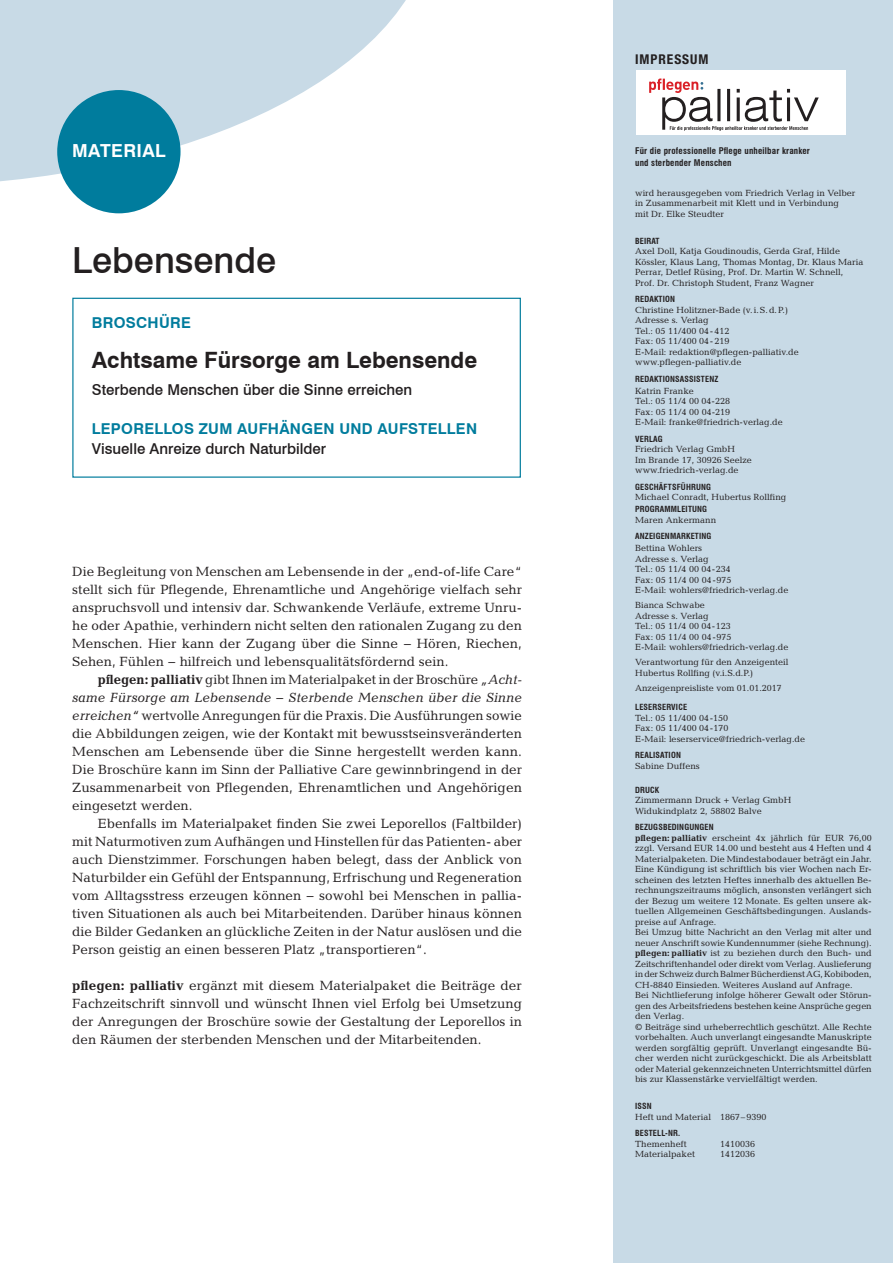
<style>
.page{position:relative;width:893px;height:1263px;background:#fff}
.page>*{position:absolute;margin:0;border:0;box-sizing:border-box;transform-origin:0 0}
.t1{font:500 36px "Swiss 721 BT";color:#231f20}
.t2{font:700 22.5px "Swiss 721 BT";color:#231f20}
.t3{font:700 18px "Swiss 721 BT";letter-spacing:.02em;color:#fff}
.t4{font:500 15px "Swiss 721 BT";color:#231f20}
.t5{font:700 15px "Swiss 721 BT";letter-spacing:.02em;color:#007c9d}
.t6{font:13.5px/18px "Candida Std";color:#231f20;text-align:justify}
.t7{font:700 condensed 13.5px "Helvetica Neue LT Std";letter-spacing:.07em;color:#231f20}
.t8{font:9px/10.5px "Candida Std";color:#231f20}
.t9{font:700 condensed 9px/12px "Swiss 721 BT";letter-spacing:.02em;color:#231f20}
.t10{font:700 condensed 8.25px "Swiss 721 BT";letter-spacing:.02em;color:#231f20}
.s1{font-weight:700}
.s2{font-style:italic}
</style>
<div class="page">
<svg style="left:0;top:0;width:406px;height:185px;fill:#c8dae6"></svg>
<div style="left:613px;top:0;width:280px;height:1263px;background:#c8dae6"></div>
<div style="left:72px;top:298px;width:449px;height:180px;border:1px solid #007c9d"></div>
<div style="left:57px;top:90px;width:124px;height:123px;background:#007c9d;border-radius:50%"></div>
<div style="left:636px;top:70px;width:209px;height:65px;background:#fff"></div>
<svg style="left:649px;top:78px;width:170px;height:53px"></svg>
<h3 class="t3" style="left:72px;top:140px;width:95px">MATERIAL</h3>
<h1 class="t1" style="left:72px;top:238px;width:206px">Lebensende</h1>
<h3 class="t5" style="left:92px;top:313px;width:101px">BROSCHÜRE</h3>
<h2 class="t2" style="left:92px;top:346px;width:387px">Achtsame Fürsorge am Lebensende</h2>
<h3 class="t4" style="left:92px;top:381px;width:322px">Sterbende Menschen über die Sinne erreichen</h3>
<h3 class="t5" style="left:92px;top:420px;width:387px">LEPORELLOS ZUM AUFHÄNGEN UND AUFSTELLEN</h3>
<h3 class="t4" style="left:92px;top:439px;width:236px">Visuelle Anreize durch Naturbilder</h3>
<p class="t6" style="left:72px;top:562px;width:451px">Die Begleitung von Menschen am Lebensende in der „end-of-life Care“ stellt sich für Pflegende, Ehrenamtliche und Angehörige vielfach sehr anspruchsvoll und intensiv dar. Schwankende Verläufe, extreme Unru&shy;he oder Apathie, verhindern nicht selten den rationalen Zugang zu den Menschen. Hier kann der Zugang über die Sinne − Hören, Riechen, Sehen, Fühlen − hilfreich und lebensqualitätsfördernd sein.</p>
<p class="t6" style="left:72px;top:670px;width:451px;text-indent:26px"><span class="s1">pflegen: palliativ</span> gibt Ihnen im Materialpaket in der Broschüre <span class="s2">„Acht&shy;same Fürsorge am Lebensende</span> − <span class="s2">Sterbende Menschen über die Sinne erreichen“</span> wertvolle Anregungen für die Praxis. Die Ausführungen sowie die Abbildungen zeigen, wie der Kontakt mit bewusstseinsveränderten Menschen am Lebensende über die Sinne hergestellt werden kann.<br>Die Broschüre kann im Sinn der Palliative Care gewinnbringend in der Zusammenarbeit von Pflegenden, Ehrenamtlichen und Angehörigen eingesetzt werden.</p>
<p class="t6" style="left:72px;top:814px;width:451px;text-indent:26px">Ebenfalls im Materialpaket finden Sie zwei Leporellos (Faltbilder) mit Naturmotiven zum Aufhängen und Hinstellen für das Patienten- aber auch Dienstzimmer. Forschungen haben belegt, dass der Anblick von Naturbilder ein Gefühl der Entspannung, Erfrischung und Regeneration vom Alltagsstress erzeugen können − sowohl bei Menschen in pallia&shy;tiven Situationen als auch bei Mitarbeitenden. Darüber hinaus können die Bilder Gedanken an glückliche Zeiten in der Natur auslösen und die Person geistig an einen besseren Platz „transportieren“.</p>
<p class="t6" style="left:72px;top:976px;width:451px"><span class="s1">pflegen: palliativ</span> ergänzt mit diesem Materialpaket die Beiträge der Fachzeitschrift sinnvoll und wünscht Ihnen viel Erfolg bei Umsetzung der Anregungen der Broschüre sowie der Gestaltung der Leporellos in den Räumen der sterbenden Menschen und der Mitarbeitenden.</p>
<h3 class="t7" style="left:635px;top:51px;width:75px">IMPRESSUM</h3>
<p class="t9" style="left:635px;top:144px;width:176px">Für die professionelle Pflege unheilbar kranker und sterbender Menschen</p>
<p class="t8" style="left:635px;top:187px;width:222px">wird herausgegeben vom Friedrich Verlag in Velber in Zusammenarbeit mit Klett und in Verbindung<br>mit Dr. Elke Steudter</p>
<p class="t10" style="left:635px;top:236px;width:26px">BEIRAT</p>
<p class="t8" style="left:635px;top:246px;width:230px">Axel Doll, Katja Goudinoudis, Gerda Graf, Hilde Kössler, Klaus Lang, Thomas Montag, Dr. Klaus Maria Perrar, Detlef Rüsing, Prof. Dr. Martin W. Schnell, Prof. Dr. Christoph Student, Franz Wagner</p>
<p class="t10" style="left:635px;top:294px;width:41px">REDAKTION</p>
<p class="t8" style="left:635px;top:304px;width:165px">Christine Holitzner-Bade (v. i. S. d. P.)<br>Adresse s. Verlag<br>Tel.: 05 11/400 04 - 412<br>Fax: 05 11/400 04 - 219<br>E-Mail: redaktion@pflegen-palliativ.de www.pflegen-palliativ.de</p>
<p class="t10" style="left:635px;top:374px;width:85px">REDAKTIONSASSISTENZ</p>
<p class="t8" style="left:635px;top:385px;width:149px">Katrin Franke<br>Tel.: 05 11/4 00 04-228<br>Fax: 05 11/4 00 04-219<br>E-Mail: franke@friedrich-verlag.de</p>
<p class="t10" style="left:635px;top:434px;width:29px">VERLAG</p>
<p class="t8" style="left:635px;top:444px;width:118px">Friedrich Verlag GmbH<br>Im Brande 17, 30926 Seelze www.friedrich-verlag.de</p>
<p class="t10" style="left:635px;top:482px;width:77px">GESCHÄFTSFÜHRUNG</p>
<p class="t8" style="left:635px;top:492px;width:153px">Michael Conradt, Hubertus Rollfing</p>
<p class="t10" style="left:635px;top:504px;width:74px">PROGRAMMLEITUNG</p>
<p class="t8" style="left:635px;top:514px;width:83px">Maren Ankermann</p>
<p class="t10" style="left:635px;top:531px;width:78px">ANZEIGENMARKETING</p>
<p class="t8" style="left:635px;top:543px;width:155px">Bettina Wohlers<br>Adresse s. Verlag<br>Tel.: 05 11/4 00 04 - 234<br>Fax: 05 11/4 00 04 - 975<br>E-Mail: wohlers@friedrich-verlag.de</p>
<p class="t8" style="left:635px;top:600px;width:155px">Bianca Schwabe<br>Adresse s. Verlag<br>Tel.: 05 11/4 00 04 - 123<br>Fax: 05 11/4 00 04 - 975<br>E-Mail: wohlers@friedrich-verlag.de</p>
<p class="t8" style="left:635px;top:657px;width:155px">Verantwortung für den Anzeigenteil<br>Hubertus Rollfing (v.i.S.d.P.)</p>
<p class="t8" style="left:635px;top:682px;width:148px">Anzeigenpreisliste vom 01.01.2017</p>
<p class="t10" style="left:635px;top:702px;width:53px">LESERSERVICE</p>
<p class="t8" style="left:635px;top:712px;width:171px">Tel.: 05 11/400 04 -150<br>Fax: 05 11/400 04 -170<br>E-Mail: leserservice@friedrich-verlag.de</p>
<p class="t10" style="left:635px;top:750px;width:47px">REALISATION</p>
<p class="t8" style="left:635px;top:760px;width:66px">Sabine Duffens</p>
<p class="t10" style="left:635px;top:785px;width:26px">DRUCK</p>
<p class="t8" style="left:635px;top:795px;width:158px">Zimmermann Druck + Verlag GmbH<br>Widukindplatz 2, 58802 Balve</p>
<p class="t10" style="left:635px;top:822px;width:80px">BEZUGSBEDINGUNGEN</p>
<p class="t8" style="left:635px;top:832px;width:238px"><span class="s1">pflegen: palliativ</span> erscheint 4x jährlich für EUR 76,00 zzgl. Versand EUR 14.00 und besteht aus 4 Heften und 4<br>Materialpaketen. Die Mindestabodauer beträgt ein Jahr.<br>Eine Kündigung ist schriftlich bis vier Wochen nach Er&shy;scheinen des letzten Heftes innerhalb des aktuellen Be&shy;rechnungszeitraums möglich, ansonsten verlängert sich der Bezug um weitere 12 Monate. Es gelten unsere ak&shy;tuellen Allgemeinen Geschäftsbedingungen. Auslands&shy;preise auf Anfrage.<br>Bei Umzug bitte Nachricht an den Verlag mit alter und neuer Anschrift sowie Kundennummer (siehe Rechnung). <span class="s1">pflegen: palliativ</span> ist zu beziehen durch den Buch- und Zeitschriftenhandel oder direkt vom Verlag. Auslieferung in der Schweiz durch Balmer Bücherdienst AG, Kobiboden, CH-8840 Einsieden. Weiteres Ausland auf Anfrage.<br>Bei Nichtlieferung infolge höherer Gewalt oder Störun&shy;gen des Arbeitsfriedens bestehen keine Ansprüche gegen den Verlag.<br>© Beiträge sind urheberrechtlich geschützt. Alle Rechte vorbehalten. Auch unverlangt eingesandte Manuskripte werden sorgfältig geprüft. Unverlangt eingesandte Bü&shy;cher werden nicht zurückgeschickt. Die als Arbeitsblatt oder Material gekennzeichneten Unterrichtsmittel dürfen bis zur Klassenstärke vervielfältigt werden.</p>
<p class="t10" style="left:635px;top:1101px;width:18px">ISSN</p>
<p class="t8" style="left:635px;top:1111px;width:133px">Heft und Material 1867 – 9390</p>
<p class="t10" style="left:635px;top:1128px;width:47px">BESTELL-NR.</p>
<p class="t8" style="left:635px;top:1138px;width:53px">Themenheft</p>
<p class="t8" style="left:720px;top:1138px;width:37px">1410036</p>
<p class="t8" style="left:635px;top:1149px;width:61px">Materialpaket</p>
<p class="t8" style="left:720px;top:1149px;width:37px">1412036</p>
</div>
